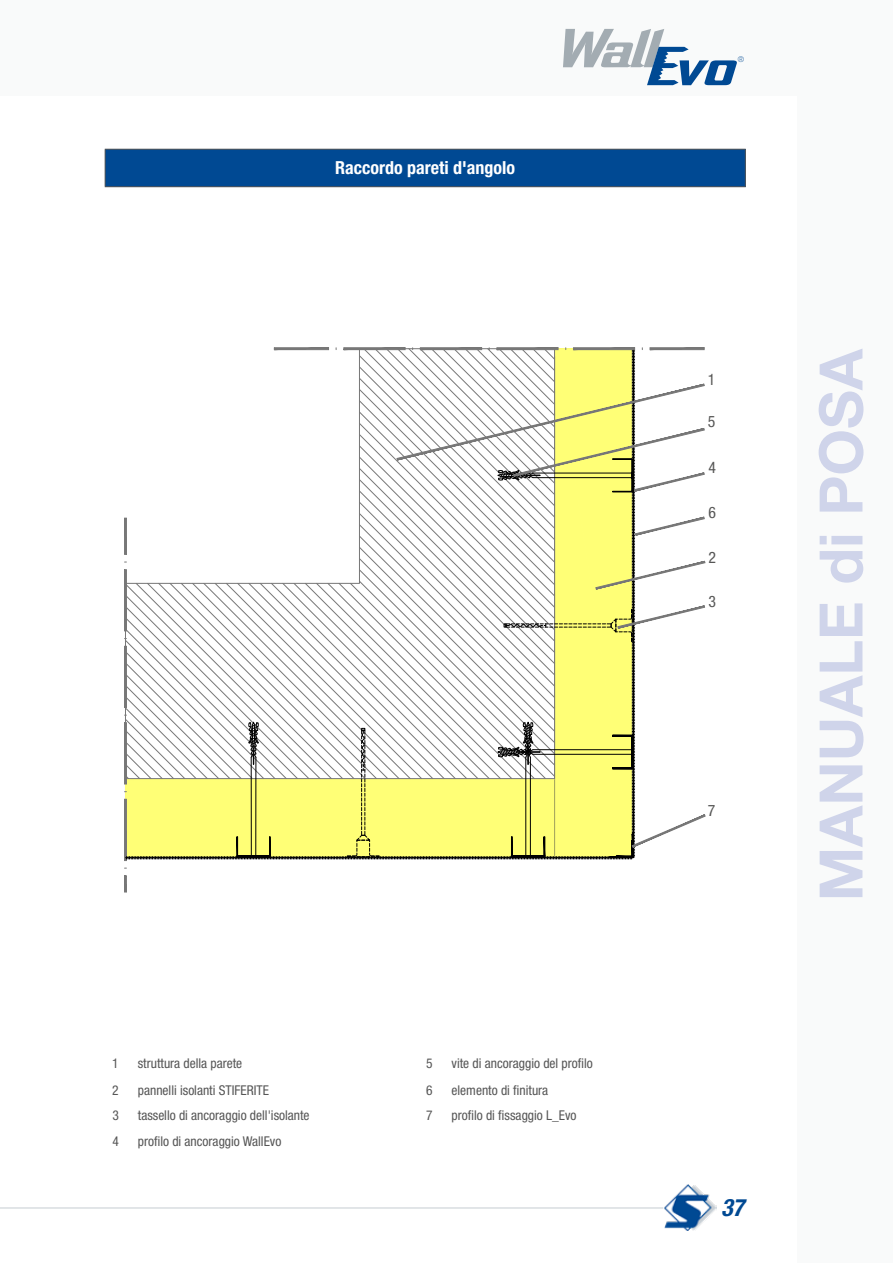
<style>
.page{position:relative;width:893px;height:1263px;background:#fff}
.page>*{position:absolute;margin:0;border:0;box-sizing:border-box;transform-origin:0 0}
.t1{font:700 60px "Helvetica Neue LT Pro";color:#cfd4ea}
.t2{font:italic 700 condensed 24px "Helvetica Neue LT Pro";color:#004993}
.t3{font:700 condensed 18px "Helvetica Neue LT Pro";color:#fff}
.t4{font:condensed 15.75px "Helvetica Neue LT Pro";color:#565655}
.t5{font:condensed 13.5px "Helvetica Neue LT Pro";color:#565656}
.t6{font:100 expanded 7.8px "Helvetica Neue LT Pro";color:#004993}
</style>
<div class="page">
<div style="left:0;top:0;width:893px;height:96px;background:#f9fafa"></div>
<hr style="left:0;top:1207px;width:663px;height:1px;background:#c5ccd1">
<img style="left:664px;top:1184px;width:52px;height:47px">
<div style="left:797px;top:0;width:96px;height:1263px;background:#f9fafa"></div>
<svg style="left:563px;top:29px;width:174px;height:56px"></svg>
<svg style="left:124px;top:875px;width:3px;height:18px"></svg>
<svg style="left:124px;top:347px;width:582px;height:514px"></svg>
<div style="left:105px;top:149px;width:640px;height:38px;background:#004993"></div>
<hr style="left:105px;top:149px;width:641px;height:1px;background:#565656">
<hr style="left:105px;top:150px;width:1px;height:36px;background:#565656">
<hr style="left:745px;top:150px;width:1px;height:36px;background:#565656">
<hr style="left:105px;top:186px;width:641px;height:1px;background:#565656">
<h3 class="t3" style="left:335px;top:157px;width:181px">Raccordo pareti d'angolo</h3>
<p class="t5" style="left:112px;top:1056px;width:8px">1</p>
<p class="t5" style="left:138px;top:1056px;width:106px">struttura della parete</p>
<p class="t5" style="left:426px;top:1056px;width:8px">5</p>
<p class="t5" style="left:452px;top:1056px;width:143px">vite di ancoraggio del profilo</p>
<p class="t5" style="left:112px;top:1082px;width:8px">2</p>
<p class="t5" style="left:138px;top:1082px;width:133px">pannelli isolanti STIFERITE</p>
<p class="t5" style="left:426px;top:1082px;width:8px">6</p>
<p class="t5" style="left:452px;top:1082px;width:98px">elemento di finitura</p>
<p class="t5" style="left:112px;top:1108px;width:8px">3</p>
<p class="t5" style="left:138px;top:1108px;width:173px">tassello di ancoraggio dell'isolante</p>
<p class="t5" style="left:426px;top:1108px;width:8px">7</p>
<p class="t5" style="left:452px;top:1108px;width:127px">profilo di fissaggio L_Evo</p>
<p class="t5" style="left:112px;top:1133px;width:8px">4</p>
<p class="t5" style="left:138px;top:1133px;width:145px">profilo di ancoraggio WallEvo</p>
<p class="t6" style="left:738px;top:54px;width:8px">®</p>
<p class="t4" style="left:708px;top:370px;width:9px">1</p>
<p class="t4" style="left:708px;top:413px;width:9px">5</p>
<p class="t4" style="left:709px;top:458px;width:9px">4</p>
<p class="t4" style="left:709px;top:503px;width:9px">6</p>
<p class="t4" style="left:709px;top:548px;width:9px">2</p>
<p class="t4" style="left:709px;top:592px;width:9px">3</p>
<p class="t4" style="left:708px;top:801px;width:9px">7</p>
<h1 class="t1" style="left:804px;top:901px;width:555px;rotate:-90deg">MANUALE di POSA</h1>
<h2 class="t2" style="left:721px;top:1193px;width:25px">37</h2>
</div>
